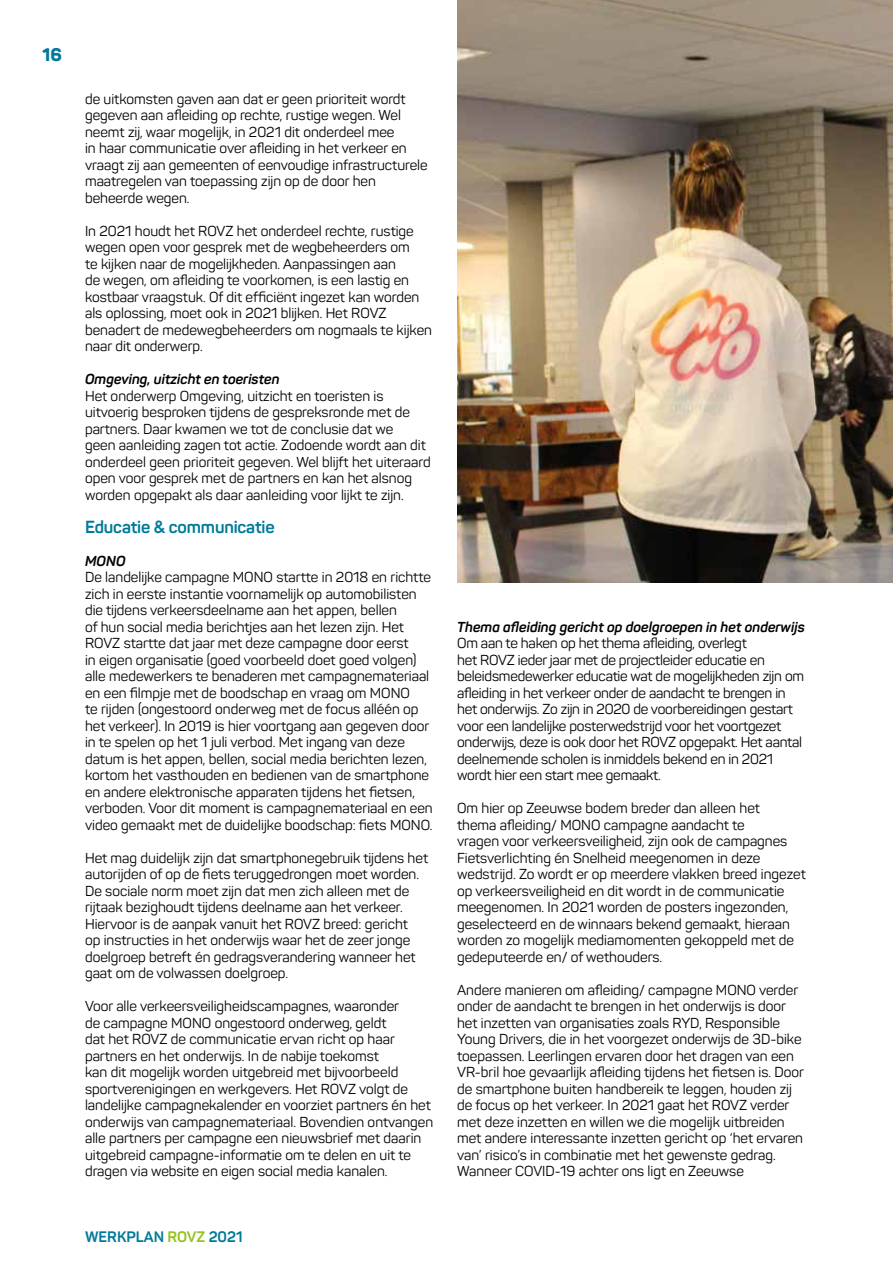
<style>
.page{position:relative;width:893px;height:1263px;background:#fff}
.page>*{position:absolute;margin:0;border:0;box-sizing:border-box;transform-origin:0 0}
.t1{font:800 18px "Panton";color:#007a9a}
.t2{font:700 17.25px "Panton";letter-spacing:-.01em;color:#007a9a}
.t3{font:700 15px "Panton";color:#007a9a}
.t4{font:14.25px/16.5px "Panton";color:#000}
.t5{font:italic 700 14.25px "Panton";color:#000}
.s1{color:#96c121}
</style>
<div class="page">
<img style="left:457px;top:0;width:436px;height:582px">
<p class="t1" style="left:43px;top:44px;width:21px">16</p>
<p class="t4" style="left:85px;top:90px;width:344px">de uitkomsten gaven aan dat er geen prioriteit wordt gegeven aan afleiding op rechte, rustige wegen. Wel neemt zij, waar mogelijk, in 2021 dit onderdeel mee<br>in haar communicatie over afleiding in het verkeer en vraagt zij aan gemeenten of eenvoudige infrastructurele maatregelen van toepassing zijn op de door hen beheerde wegen.</p>
<p class="t4" style="left:85px;top:222px;width:349px">In 2021 houdt het ROVZ het onderdeel rechte, rustige wegen open voor gesprek met de wegbeheerders om<br>te kijken naar de mogelijkheden. Aanpassingen aan<br>de wegen, om afleiding te voorkomen, is een lastig en kostbaar vraagstuk. Of dit efficiënt ingezet kan worden als oplossing, moet ook in 2021 blijken. Het ROVZ benadert de medewegbeheerders om nogmaals te kijken naar dit onderwerp.</p>
<p class="t5" style="left:85px;top:370px;width:196px">Omgeving, uitzicht en toeristen</p>
<p class="t4" style="left:85px;top:387px;width:347px">Het onderwerp Omgeving, uitzicht en toeristen is uitvoerig besproken tijdens de gespreksronde met de partners. Daar kwamen we tot de conclusie dat we<br>geen aanleiding zagen tot actie. Zodoende wordt aan dit onderdeel geen prioriteit gegeven. Wel blijft het uiteraard open voor gesprek met de partners en kan het alsnog worden opgepakt als daar aanleiding voor lijkt te zijn.</p>
<p class="t2" style="left:85px;top:516px;width:191px">Educatie &amp; communicatie</p>
<p class="t5" style="left:85px;top:552px;width:42px">MONO</p>
<p class="t4" style="left:85px;top:569px;width:349px">De landelijke campagne MONO startte in 2018 en richtte zich in eerste instantie voornamelijk op automobilisten die tijdens verkeersdeelname aan het appen, bellen<br>of hun social media berichtjes aan het lezen zijn. Het ROVZ startte dat jaar met deze campagne door eerst<br>in eigen organisatie (goed voorbeeld doet goed volgen) alle medewerkers te benaderen met campagnemateriaal en een filmpje met de boodschap en vraag om MONO<br>te rijden (ongestoord onderweg met de focus alléén op het verkeer). In 2019 is hier voortgang aan gegeven door in te spelen op het 1 juli verbod. Met ingang van deze datum is het appen, bellen, social media berichten lezen, kortom het vasthouden en bedienen van de smartphone en andere elektronische apparaten tijdens het fietsen, verboden. Voor dit moment is campagnemateriaal en een video gemaakt met de duidelijke boodschap: fiets MONO.</p>
<p class="t4" style="left:85px;top:849px;width:345px">Het mag duidelijk zijn dat smartphonegebruik tijdens het autorijden of op de fiets teruggedrongen moet worden.<br>De sociale norm moet zijn dat men zich alleen met de rijtaak bezighoudt tijdens deelname aan het verkeer.<br>Hiervoor is de aanpak vanuit het ROVZ breed: gericht<br>op instructies in het onderwijs waar het de zeer jonge doelgroep betreft én gedragsverandering wanneer het gaat om de volwassen doelgroep.</p>
<p class="t4" style="left:85px;top:998px;width:350px">Voor alle verkeersveiligheidscampagnes, waaronder<br>de campagne MONO ongestoord onderweg, geldt<br>dat het ROVZ de communicatie ervan richt op haar partners en het onderwijs. In de nabije toekomst<br>kan dit mogelijk worden uitgebreid met bijvoorbeeld sportverenigingen en werkgevers. Het ROVZ volgt de landelijke campagnekalender en voorziet partners én het onderwijs van campagnemateriaal. Bovendien ontvangen alle partners per campagne een nieuwsbrief met daarin uitgebreid campagne-informatie om te delen en uit te dragen via website en eigen social media kanalen.</p>
<p class="t3" style="left:85px;top:1227px;width:159px">WERKPLAN <span class="s1">ROVZ</span> 2021</p>
<p class="t5" style="left:457px;top:618px;width:349px">Thema afleiding gericht op doelgroepen in het onderwijs</p>
<p class="t4" style="left:457px;top:635px;width:348px">Om aan te haken op het thema afleiding, overlegt<br>het ROVZ ieder jaar met de projectleider educatie en beleidsmedewerker educatie wat de mogelijkheden zijn om afleiding in het verkeer onder de aandacht te brengen in het onderwijs. Zo zijn in 2020 de voorbereidingen gestart voor een landelijke posterwedstrijd voor het voortgezet onderwijs, deze is ook door het ROVZ opgepakt. Het aantal deelnemende scholen is inmiddels bekend en in 2021 wordt hier een start mee gemaakt.</p>
<p class="t4" style="left:457px;top:800px;width:350px">Om hier op Zeeuwse bodem breder dan alleen het<br>thema afleiding/ MONO campagne aandacht te<br>vragen voor verkeersveiligheid, zijn ook de campagnes Fietsverlichting én Snelheid meegenomen in deze wedstrijd. Zo wordt er op meerdere vlakken breed ingezet op verkeersveiligheid en dit wordt in de communicatie meegenomen. In 2021 worden de posters ingezonden, geselecteerd en de winnaars bekend gemaakt, hieraan worden zo mogelijk mediamomenten gekoppeld met de gedeputeerde en/ of wethouders.</p>
<p class="t4" style="left:457px;top:981px;width:348px">Andere manieren om afleiding/ campagne MONO verder onder de aandacht te brengen in het onderwijs is door het inzetten van organisaties zoals RYD, Responsible Young Drivers, die in het voorgezet onderwijs de 3D-bike toepassen. Leerlingen ervaren door het dragen van een VR-bril hoe gevaarlijk afleiding tijdens het fietsen is. Door de smartphone buiten handbereik te leggen, houden zij de focus op het verkeer. In 2021 gaat het ROVZ verder met deze inzetten en willen we die mogelijk uitbreiden met andere interessante inzetten gericht op ‘het ervaren van’ risico’s in combinatie met het gewenste gedrag.<br>Wanneer COVID-19 achter ons ligt en Zeeuwse</p>
</div>
